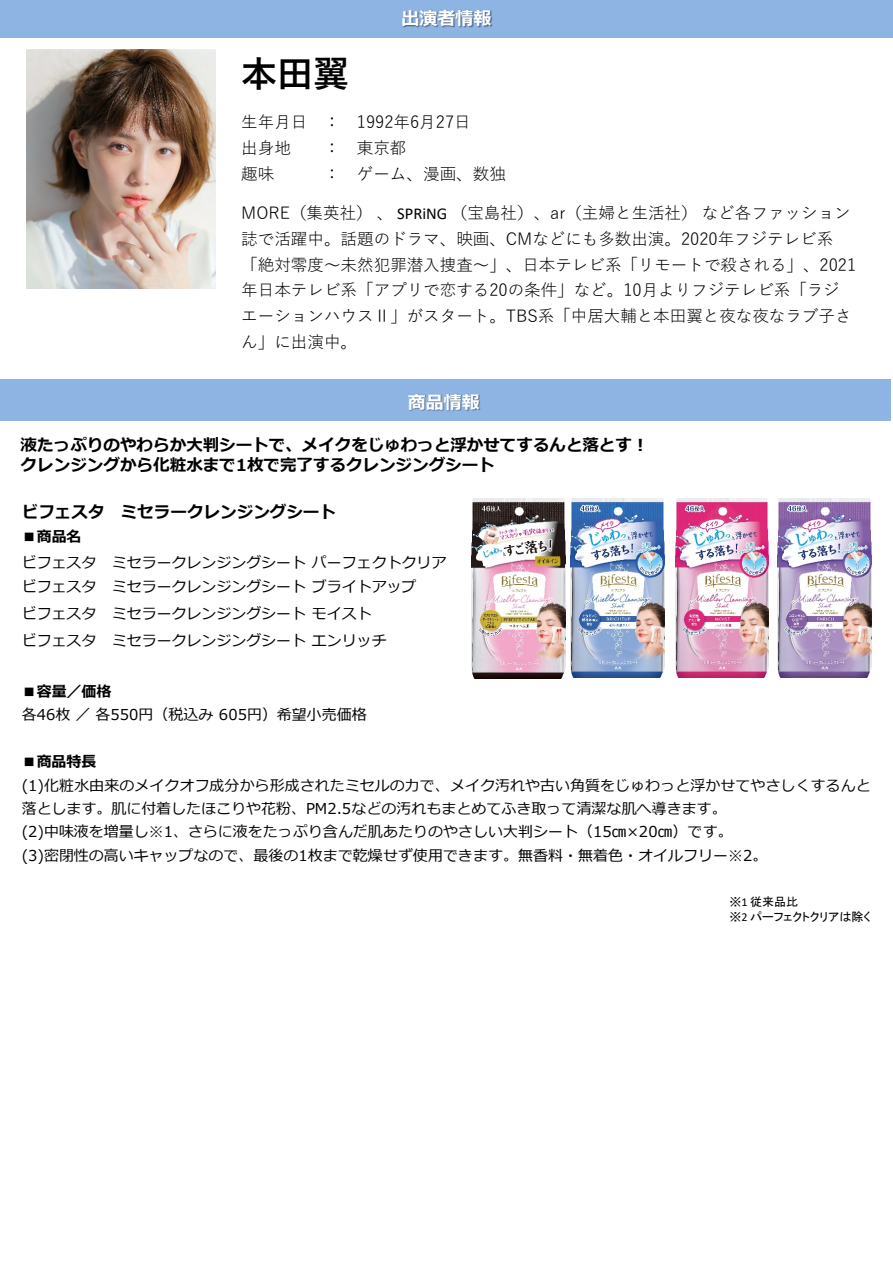
<style>
.page{position:relative;width:893px;height:1264px;background:#fff}
.page>*{position:absolute;margin:0;border:0;box-sizing:border-box;transform-origin:0 0}
.t1{font:700 36px "Yu Gothic";color:#000}
.t2{font:700 18px "Meiryo";color:#fff}
.t3{font:16.5px/25.8px "Yu Gothic";color:#000}
.t4{font:700 16.5px "Meiryo";color:#000}
.t5{font:15px/23.4px "Meiryo";color:#000}
.t6{font:700 15px "Meiryo";color:#000}
.t7{font:12px "MS P Gothic";color:#000}
.s1{font-family:"Calibri"}
.s2{font-family:"MS Gothic"}
</style>
<div class="page">
<div style="left:0;top:379px;width:890px;height:42px;background:#8eb4e3"></div>
<img style="left:396px;top:387px;width:97px;height:34px">
<img style="left:570px;top:498px;width:94px;height:179px">
<img style="left:675px;top:498px;width:93px;height:179px">
<img style="left:777px;top:498px;width:94px;height:179px">
<img style="left:471px;top:499px;width:94px;height:179px">
<div style="left:0;top:0;width:892px;height:38px;background:#8eb4e3"></div>
<img style="left:390px;top:4px;width:114px;height:34px">
<img style="left:26px;top:49px;width:189px;height:239px">
<p class="t1" style="left:241px;top:53px;width:109px">本田翼</p>
<p class="t2" style="left:401px;top:6px;width:91px">出演者情報</p>
<p class="t3" style="left:241px;top:107px;width:231px">生年月日 ： 1992年6月27日</p>
<p class="t3" style="left:241px;top:133px;width:51px">出身地</p>
<p class="t3" style="left:324px;top:133px;width:84px">： 東京都</p>
<p class="t3" style="left:241px;top:158px;width:35px">趣味</p>
<p class="t3" style="left:323px;top:158px;width:184px">： ゲーム、漫画、数独</p>
<p class="t3" style="left:241px;top:198px;width:616px">MORE（集英社）、 <span class="s1">SPRiNG</span> （宝島社）、ar（主婦と生活社）など各ファッション誌で活躍中。話題のドラマ、映画、CMなどにも多数出演。2020年フジテレビ系<br>「絶対零度～未然犯罪潜入捜査～」、日本テレビ系「リモートで殺される」、2021年日本テレビ系「アプリで恋する20の条件」など。10月よりフジテレビ系「ラジエーションハウスⅡ」がスタート。TBS系「中居大輔と本田翼と夜な夜なラブ子さん」に出演中。</p>
<p class="t2" style="left:408px;top:389px;width:73px">商品情報</p>
<p class="t4" style="left:21px;top:433px;width:629px">液たっぷりのやわらか大判シートで、メイクをじゅわっと浮かせてするんと落とす！</p>
<p class="t4" style="left:21px;top:453px;width:475px">クレンジングから化粧水まで1枚で完了するクレンジングシート</p>
<p class="t4" style="left:22px;top:500px;width:316px">ビフェスタ ミセラークレンジングシート</p>
<p class="t6" style="left:22px;top:526px;width:61px">■商品名</p>
<p class="t5" style="left:22px;top:551px;width:426px">ビフェスタ ミセラークレンジングシートパーフェクトクリア</p>
<p class="t5" style="left:22px;top:576px;width:396px">ビフェスタ ミセラークレンジングシートブライトアップ</p>
<p class="t5" style="left:22px;top:602px;width:351px">ビフェスタ ミセラークレンジングシートモイスト</p>
<p class="t5" style="left:22px;top:629px;width:366px">ビフェスタ ミセラークレンジングシートエンリッチ</p>
<p class="t6" style="left:22px;top:680px;width:91px">■容量／価格</p>
<p class="t5" style="left:22px;top:703px;width:346px">各46枚／各550円（税込み 605円）希望小売価格</p>
<p class="t6" style="left:22px;top:751px;width:76px">■商品特長</p>
<p class="t5" style="left:22px;top:774px;width:850px">(1)化粧水由来のメイクオフ成分から形成されたミセルの力で、メイク汚れや古い角質をじゅわっと浮かせてやさしくするんと落とします。肌に付着したほこりや花粉、PM2.5などの汚れもまとめてふき取って清潔な肌へ導きます。</p>
<p class="t5" style="left:22px;top:820px;width:712px">(2)中味液を増量し※1、さらに液をたっぷり含んだ肌あたりのやさしい大判シート（15㎝×20㎝）です。</p>
<p class="t5" style="left:22px;top:844px;width:747px">(3)密閉性の高いキャップなので、最後の1枚まで乾燥せず使用できます。無香料・無着色・オイルフリー※2。</p>
<p class="t7" style="left:729px;top:895px;width:70px"><span class="s2">※</span><span class="s1">1</span> 従来品比</p>
<p class="t7" style="left:729px;top:910px;width:143px"><span class="s2">※</span><span class="s1">2</span> パーフェクトクリアは除く</p>
</div>
